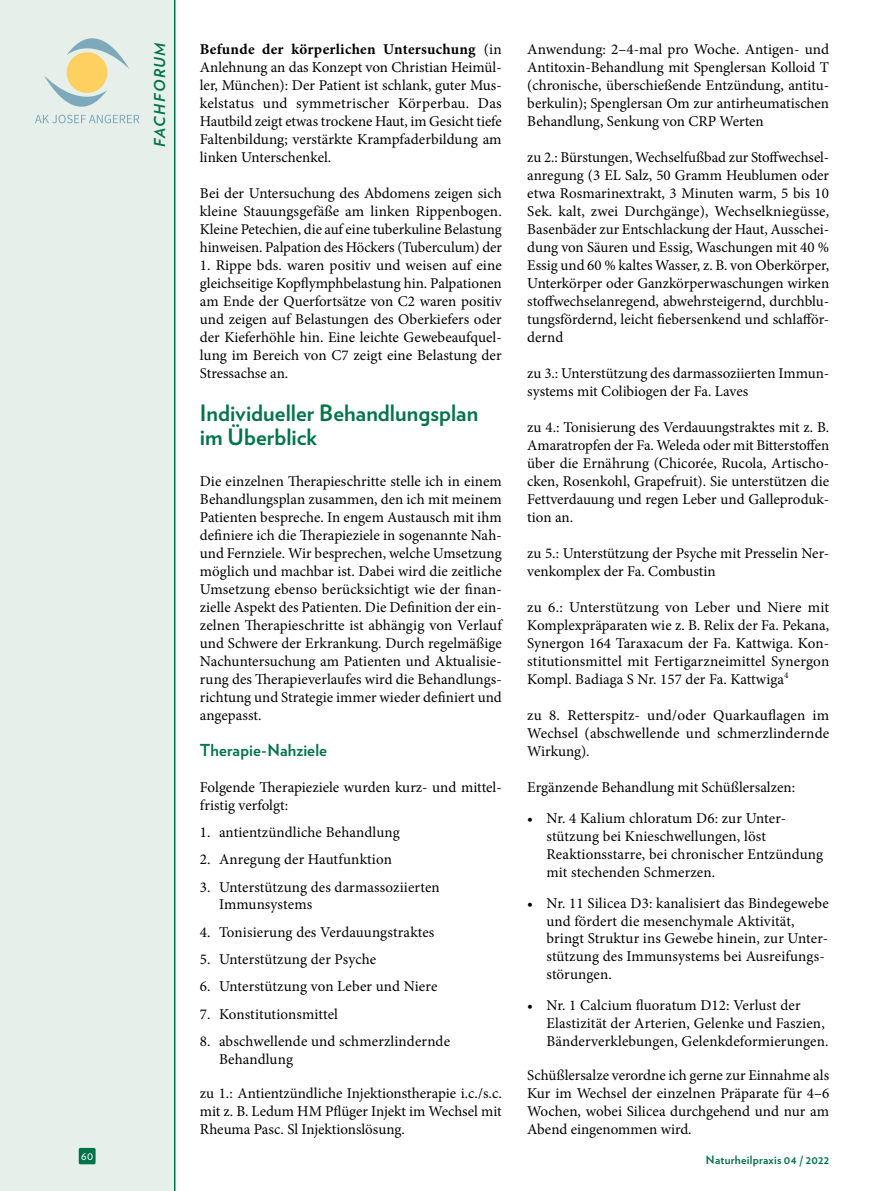
<style>
.page{position:relative;width:893px;height:1191px;background:#fff}
.page>*{position:absolute;margin:0;border:0;box-sizing:border-box;transform-origin:0 0}
.t1{font:700 22.5px/24px "Verlag";letter-spacing:.005em;color:#007449}
.t2{font:700 16.5px "Verlag";letter-spacing:.01em;color:#007449}
.t3{font:15px/18px "Minion Pro";letter-spacing:.005em;color:#000;text-align:justify}
.t4{font:italic 700 15px "Verlag";color:#007449}
.t5{font:700 11.55px "Verlag";letter-spacing:.02em;color:#007449}
.t6{font:11.55px "Verlag";color:#fff}
.s1{font-weight:700}
</style>
<div class="page">
<hr style="left:174px;top:0;width:1px;height:1191px;background:#007449">
<div style="left:0;top:0;width:174px;height:1191px;background:#e6efea"></div>
<svg style="left:67px;top:38px;width:63px;height:31px"></svg>
<div style="left:67px;top:52px;width:40px;height:41px;background:#fed060;border-radius:50%"></div>
<svg style="left:35px;top:75px;width:104px;height:48px"></svg>
<div style="left:79px;top:1148px;width:17px;height:16px;background:#007449;border-radius:2px"></div>
<p class="t6" style="left:81px;top:1147px;width:14px">60</p>
<p class="t4" style="left:148px;top:147px;width:106px;rotate:-90deg">Fachforum</p>
<p class="t3" style="left:200px;top:40px;width:303px"><span class="s1">Befunde der körperlichen Untersuchung</span> (in Anlehnung an das Konzept von Christian Heimül&shy;ler, München): Der Patient ist schlank, guter Mus&shy;kelstatus und symmetrischer Körperbau. Das Hautbild zeigt etwas trockene Haut, im Gesicht tiefe Faltenbildung; verstärkte Krampfaderbildung am linken Unterschenkel.</p>
<p class="t3" style="left:200px;top:184px;width:304px">Bei der Untersuchung des Abdomens zeigen sich kleine Stauungsgefäße am linken Rippenbogen.<br>Kleine Petechien, die auf eine tuberkuline Belastung hinweisen. Palpation des Höckers (Tuberculum) der</p>
<p class="t3" style="left:200px;top:256px;width:303px">1. Rippe bds. waren positiv und weisen auf eine gleichseitige Kopflymphbelastung hin. Palpationen am Ende der Querfortsätze von C2 waren positiv und zeigen auf Belastungen des Oberkiefers oder der Kieferhöhle hin. Eine leichte Gewebeaufquel&shy;lung im Bereich von C7 zeigt eine Belastung der Stressachse an.</p>
<h1 class="t1" style="left:200px;top:399px;width:280px">Individueller Behandlungsplan im Überblick</h1>
<p class="t3" style="left:200px;top:472px;width:303px">Die einzelnen Therapieschritte stelle ich in einem Behandlungsplan zusammen, den ich mit meinem Patienten bespreche. In engem Austausch mit ihm definiere ich die Therapieziele in sogenannte Nah&shy;und Fernziele. Wir besprechen, welche Umsetzung möglich und machbar ist. Dabei wird die zeitliche Umsetzung ebenso berücksichtigt wie der finan&shy;zielle Aspekt des Patienten. Die Definition der ein&shy;zelnen Therapieschritte ist abhängig von Verlauf und Schwere der Erkrankung. Durch regelmäßige Nachuntersuchung am Patienten und Aktualisie&shy;rung des Therapieverlaufes wird die Behandlungs&shy;richtung und Strategie immer wieder definiert und angepasst.</p>
<p class="t2" style="left:200px;top:737px;width:129px">Therapie-Nahziele</p>
<p class="t3" style="left:200px;top:778px;width:303px">Folgende Therapieziele wurden kurz- und mittel&shy;fristig verfolgt:</p>
<p class="t3" style="left:200px;top:823px;width:201px">1. antientzündliche Behandlung</p>
<p class="t3" style="left:200px;top:850px;width:194px">2. Anregung der Hautfunktion</p>
<p class="t3" style="left:219px;top:878px;width:222px;text-indent:-19px">3. Unterstützung des darmassoziierten<br>Immunsystems</p>
<p class="t3" style="left:200px;top:923px;width:236px">4. Tonisierung des Verdauungstraktes</p>
<p class="t3" style="left:200px;top:950px;width:178px">5. Unterstützung der Psyche</p>
<p class="t3" style="left:200px;top:977px;width:239px">6. Unterstützung von Leber und Niere</p>
<p class="t3" style="left:200px;top:1004px;width:140px">7. Konstitutionsmittel</p>
<p class="t3" style="left:219px;top:1032px;width:233px;text-indent:-19px">8. abschwellende und schmerzlindernde<br>Behandlung</p>
<p class="t3" style="left:200px;top:1084px;width:303px">zu 1.: Antientzündliche Injektionstherapie i.c./s.c. mit z. B. Ledum HM Pflüger Injekt im Wechsel mit Rheuma Pasc. Sl Injektionslösung.</p>
<p class="t3" style="left:527px;top:40px;width:303px">Anwendung: 2–4-mal pro Woche. Antigen- und Antitoxin-Behandlung mit Spenglersan Kolloid T (chronische, überschießende Entzündung, antitu&shy;berkulin); Spenglersan Om zur antirheumatischen Behandlung, Senkung von CRP Werten</p>
<p class="t3" style="left:527px;top:148px;width:303px">zu 2.: Bürstungen, Wechselfußbad zur Stoffwechsel&shy;anregung (3 EL Salz, 50 Gramm Heublumen oder etwa Rosmarinextrakt, 3 Minuten warm, 5 bis 10<br>Sek. kalt, zwei Durchgänge), Wechselkniegüsse, Basenbäder zur Entschlackung der Haut, Ausschei&shy;dung von Säuren und Essig, Waschungen mit 40 % Essig und 60 % kaltes Wasser, z. B. von Oberkörper, Unterkörper oder Ganzkörperwaschungen wirken stoffwechselanregend, abwehrsteigernd, durchblu&shy;tungsfördernd, leicht fiebersenkend und schlafför&shy;dernd</p>
<p class="t3" style="left:527px;top:364px;width:303px">zu 3.: Unterstützung des darmassoziierten Immun&shy;systems mit Colibiogen der Fa. Laves</p>
<p class="t3" style="left:527px;top:418px;width:303px">zu 4.: Tonisierung des Verdauungstraktes mit z. B.<br>Amaratropfen der Fa. Weleda oder mit Bitterstoffen über die Ernährung (Chicorée, Rucola, Artischo&shy;cken, Rosenkohl, Grapefruit). Sie unterstützen die Fettverdauung und regen Leber und Galleproduk&shy;tion an.</p>
<p class="t3" style="left:527px;top:544px;width:303px">zu 5.: Unterstützung der Psyche mit Presselin Ner&shy;venkomplex der Fa. Combustin</p>
<p class="t3" style="left:527px;top:598px;width:303px;text-align:left">zu 6.: Unterstützung von Leber und Niere mit Komplexpräparaten wie z. B. Relix der Fa. Pekana, Synergon 164 Taraxacum der Fa. Kattwiga. Kon&shy;stitutionsmittel mit Fertigarzneimittel Synergon Kompl. Badiaga S Nr. 157 der Fa. Kattwiga<sup>4</sup></p>
<p class="t3" style="left:527px;top:706px;width:303px">zu 8. Retterspitz- und/oder Quarkauflagen im Wechsel (abschwellende und schmerzlindernde Wirkung).</p>
<p class="t3" style="left:527px;top:778px;width:269px">Ergänzende Behandlung mit Schüßlersalzen:</p>
<p class="t3" style="left:546px;top:810px;width:278px;text-align:left;text-indent:-19px">• Nr. 4 Kalium chloratum D6: zur Unter&shy;stützung bei Knieschwellungen, löst Reaktionsstarre, bei chronischer Entzündung mit stechenden Schmerzen.</p>
<p class="t3" style="left:546px;top:894px;width:284px;text-align:left;text-indent:-19px">• Nr. 11 Silicea D3: kanalisiert das Bindegewebe und fördert die mesenchymale Aktivität, bringt Struktur ins Gewebe hinein, zur Unter&shy;stützung des Immunsystems bei Ausreifungs&shy;störungen.</p>
<p class="t3" style="left:546px;top:996px;width:284px;text-align:left;text-indent:-19px">• Nr. 1 Calcium fluoratum D12: Verlust der<br>Elastizität der Arterien, Gelenke und Faszien,<br>Bänderverklebungen, Gelenkdeformierungen.</p>
<p class="t3" style="left:527px;top:1066px;width:304px">Schüßlersalze verordne ich gerne zur Einnahme als Kur im Wechsel der einzelnen Präparate für 4–6<br>Wochen, wobei Silicea durchgehend und nur am Abend eingenommen wird.</p>
<p class="t5" style="left:706px;top:1151px;width:125px">Naturheilpraxis 04 / 2022</p>
</div>
